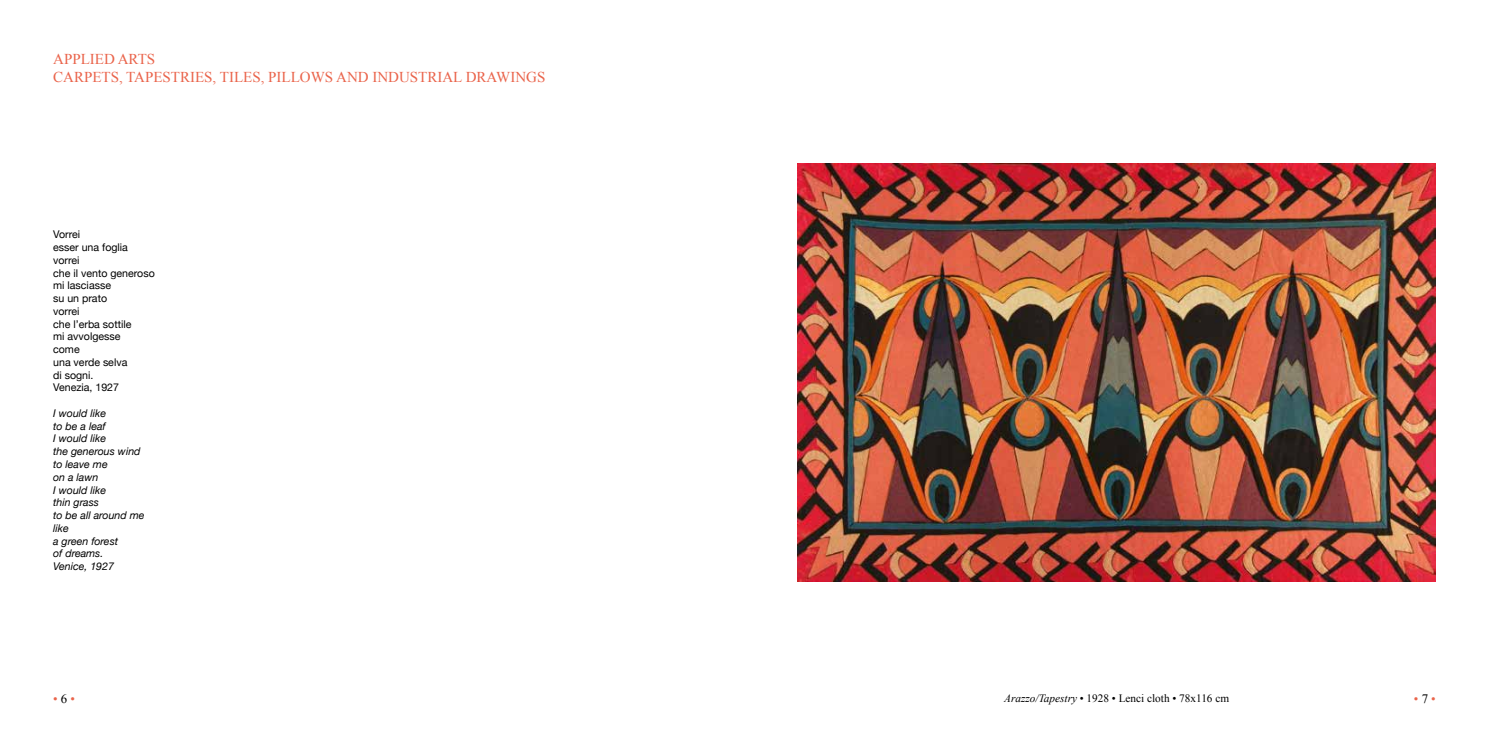
<style>
.page{position:relative;width:1489px;height:745px;background:#fff}
.page>*{position:absolute;margin:0;border:0;box-sizing:border-box;transform-origin:0 0}
.t1{font:15px/18px "Times New Roman";color:#ea644b}
.t2{font:12.88px "Times New Roman";color:#ea644b}
.t3{font:11.25px "Times New Roman";color:#000}
.t4{font:10.62px/12.8px "Helvetica Neue";color:#000}
.t5{font:italic 10.62px/12.8px "Helvetica Neue";color:#000}
.s1{color:#000}
.s2{font-style:italic}
</style>
<div class="page">
<img style="left:797px;top:164px;width:638px;height:416px">
<h1 class="t1" style="left:53px;top:49px;width:493px">APPLIED ARTS<br>CARPETS, TAPESTRIES, TILES, PILLOWS AND INDUSTRIAL DRAWINGS</h1>
<p class="t4" style="left:53px;top:228px;width:103px">Vorrei<br>esser una foglia vorrei<br>che il vento generoso mi lasciasse<br>su un prato<br>vorrei<br>che l’erba sottile<br>mi avvolgesse<br>come<br>una verde selva<br>di sogni.<br>Venezia, 1927</p>
<p class="t5" style="left:53px;top:407px;width:93px">I would like<br>to be a leaf<br>I would like<br>the generous wind to leave me<br>on a lawn<br>I would like<br>thin grass<br>to be all around me like<br>a green forest<br>of dreams.<br>Venice, 1927</p>
<p class="t2" style="left:53px;top:689px;width:23px">• <span class="s1">6</span> •</p>
<p class="t3" style="left:1004px;top:690px;width:226px"><span class="s2">Arazzo/Tapestry</span> • 1928 • LENCI CLOTH • 78X116 CM</p>
<p class="t2" style="left:1413px;top:689px;width:23px">• <span class="s1">7</span> •</p>
</div>
